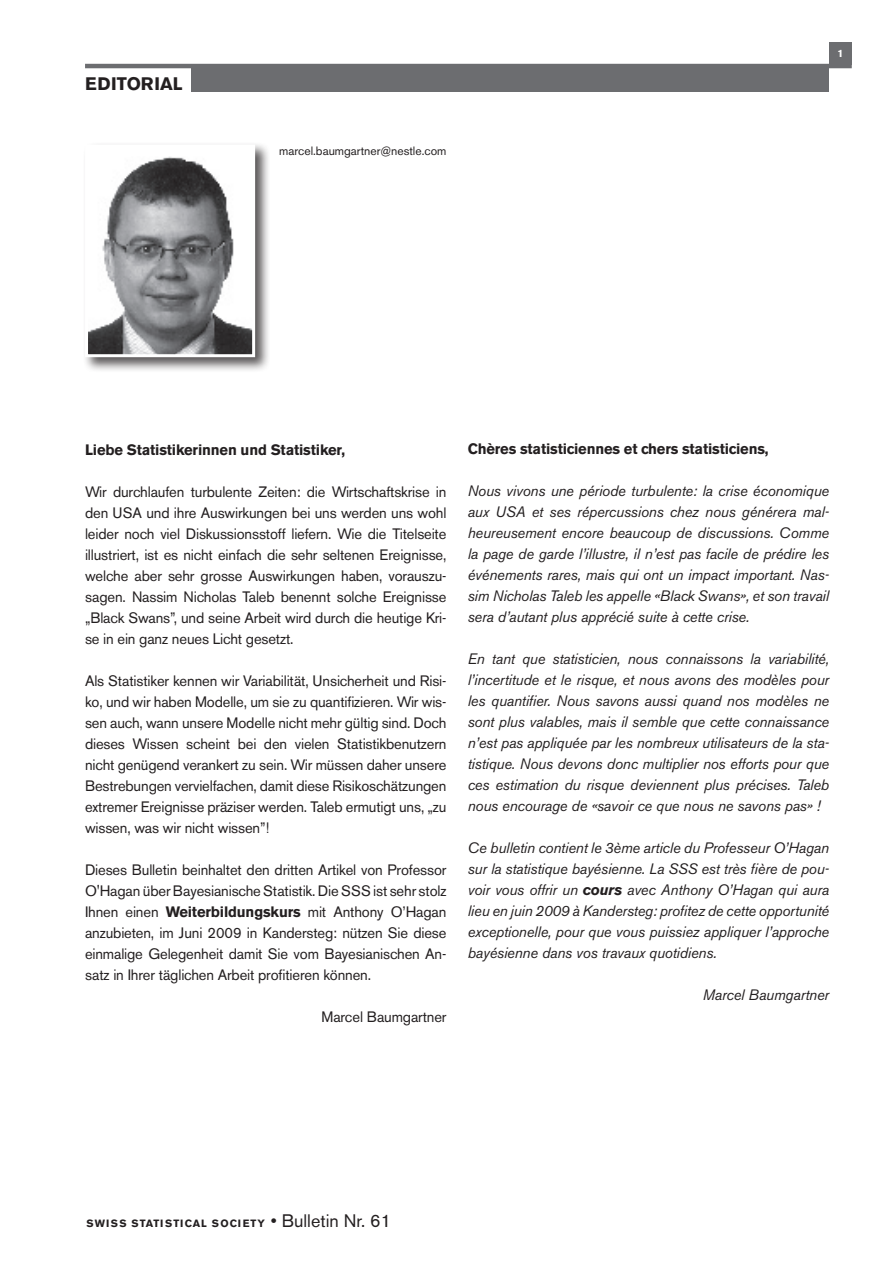
<style>
.page{position:relative;width:893px;height:1263px;background:#fff}
.page>*{position:absolute;margin:0;border:0;box-sizing:border-box;transform-origin:0 0}
.t1{font:700 18px "Akzidenz Grotesk BE";color:#231f20}
.t2{font:15px/21px "Akzidenz Grotesk BE";letter-spacing:-.01em;color:#231f20;text-align:justify}
.t3{font:italic 15px/21px "Akzidenz Grotesk BE";letter-spacing:-.01em;color:#231f20;text-align:justify}
.t4{font:700 15px "Akzidenz Grotesk BE";letter-spacing:-.01em;color:#231f20}
.t5{font:12px "Akzidenz Grotesk BE";color:#231f20}
.t6{font:700 10.5px "Akzidenz Grotesk BE";letter-spacing:.1em;color:#231f20}
.t7{font:700 10.5px "Akzidenz Grotesk BE";color:#fff}
.s1{font-weight:700}
.s2{font-weight:400;font-size:18px}
</style>
<div class="page">
<div style="left:829px;top:43px;width:23px;height:22px;background:#6c6d70"></div>
<hr style="left:85px;top:64px;width:767px;height:4px;background:#6c6d70">
<div style="left:191px;top:68px;width:638px;height:23px;background:#6c6d70"></div>
<div style="left:82px;top:142px;width:188px;height:231px;background:#231f20;opacity:.75"></div>
<img style="left:89px;top:149px;width:162px;height:204px">
<div style="left:85px;top:145px;width:170px;height:212px;border:3px solid #fff"></div>
<p class="t1" style="left:85px;top:74px;width:99px">EDITORIAL</p>
<p class="t5" style="left:279px;top:144px;width:169px">marcel.baumgartner@nestle.com</p>
<p class="t7" style="left:837px;top:47px;width:7px">1</p>
<p class="t4" style="left:85px;top:441px;width:261px">Liebe Statistikerinnen und Statistiker,</p>
<p class="t2" style="left:85px;top:481px;width:363px">Wir durchlaufen turbulente Zeiten: die Wirtschaftskrise in den USA und ihre Auswirkungen bei uns werden uns wohl leider noch viel Diskussionsstoff liefern. Wie die Titelseite illustriert, ist es nicht einfach die sehr seltenen Ereignisse, welche aber sehr grosse Auswirkungen haben, vorauszu&shy;sagen. Nassim Nicholas Taleb benennt solche Ereignisse „Black Swans”, und seine Arbeit wird durch die heutige Kri&shy;se in ein ganz neues Licht gesetzt.</p>
<p class="t2" style="left:85px;top:670px;width:363px">Als Statistiker kennen wir Variabilität, Unsicherheit und Risi&shy;ko, und wir haben Modelle, um sie zu quantifizieren. Wir wis&shy;sen auch, wann unsere Modelle nicht mehr gültig sind. Doch dieses Wissen scheint bei den vielen Statistikbenutzern nicht genügend verankert zu sein. Wir müssen daher unsere Bestrebungen vervielfachen, damit diese Risikoschätzungen extremer Ereignisse präziser werden. Taleb ermutigt uns, „zu wissen, was wir nicht wissen”!</p>
<p class="t2" style="left:85px;top:859px;width:363px">Dieses Bulletin beinhaltet den dritten Artikel von Professor O'Hagan über Bayesianische Statistik. Die SSS ist sehr stolz Ihnen einen <span class="s1">Weiterbildungskurs</span> mit Anthony O’Hagan anzubieten, im Juni 2009 in Kandersteg: nützen Sie diese einmalige Gelegenheit damit Sie vom Bayesianischen An&shy;satz in Ihrer täglichen Arbeit profitieren können.</p>
<p class="t2" style="left:322px;top:1006px;width:126px">Marcel Baumgartner</p>
<p class="t4" style="left:468px;top:440px;width:302px">Chères statisticiennes et chers statisticiens,</p>
<p class="t3" style="left:468px;top:481px;width:363px">Nous vivons une période turbulente: la crise économique aux USA et ses répercussions chez nous générera mal&shy;heureusement encore beaucoup de discussions. Comme la page de garde l’illustre, il n’est pas facile de prédire les événements rares, mais qui ont un impact important. Nas&shy;sim Nicholas Taleb les appelle «Black Swans», et son travail sera d’autant plus apprécié suite à cette crise.</p>
<p class="t3" style="left:468px;top:649px;width:363px">En tant que statisticien, nous connaissons la variabilité, l’incertitude et le risque, et nous avons des modèles pour les quantifier. Nous savons aussi quand nos modèles ne sont plus valables, mais il semble que cette connaissance n’est pas appliquée par les nombreux utilisateurs de la sta&shy;tistique. Nous devons donc multiplier nos efforts pour que ces estimation du risque deviennent plus précises. Taleb nous encourage de «savoir ce que nous ne savons pas» !</p>
<p class="t3" style="left:468px;top:838px;width:363px">Ce bulletin contient le 3ème article du Professeur O’Hagan sur la statistique bayésienne. La SSS est très fière de pou&shy;voir vous offrir un <span class="s1">cours</span> avec Anthony O’Hagan qui aura lieu en juin 2009 à Kandersteg: profitez de cette opportunité exceptionelle, pour que vous puissiez appliquer l’approche bayésienne dans vos travaux quotidiens.</p>
<p class="t3" style="left:703px;top:985px;width:128px">Marcel Baumgartner</p>
<p class="t6" style="left:87px;top:1217px;width:306px">SWISS STATISTICAL SOCIETY <span class="s2">• Bulletin Nr. 61</span></p>
</div>
